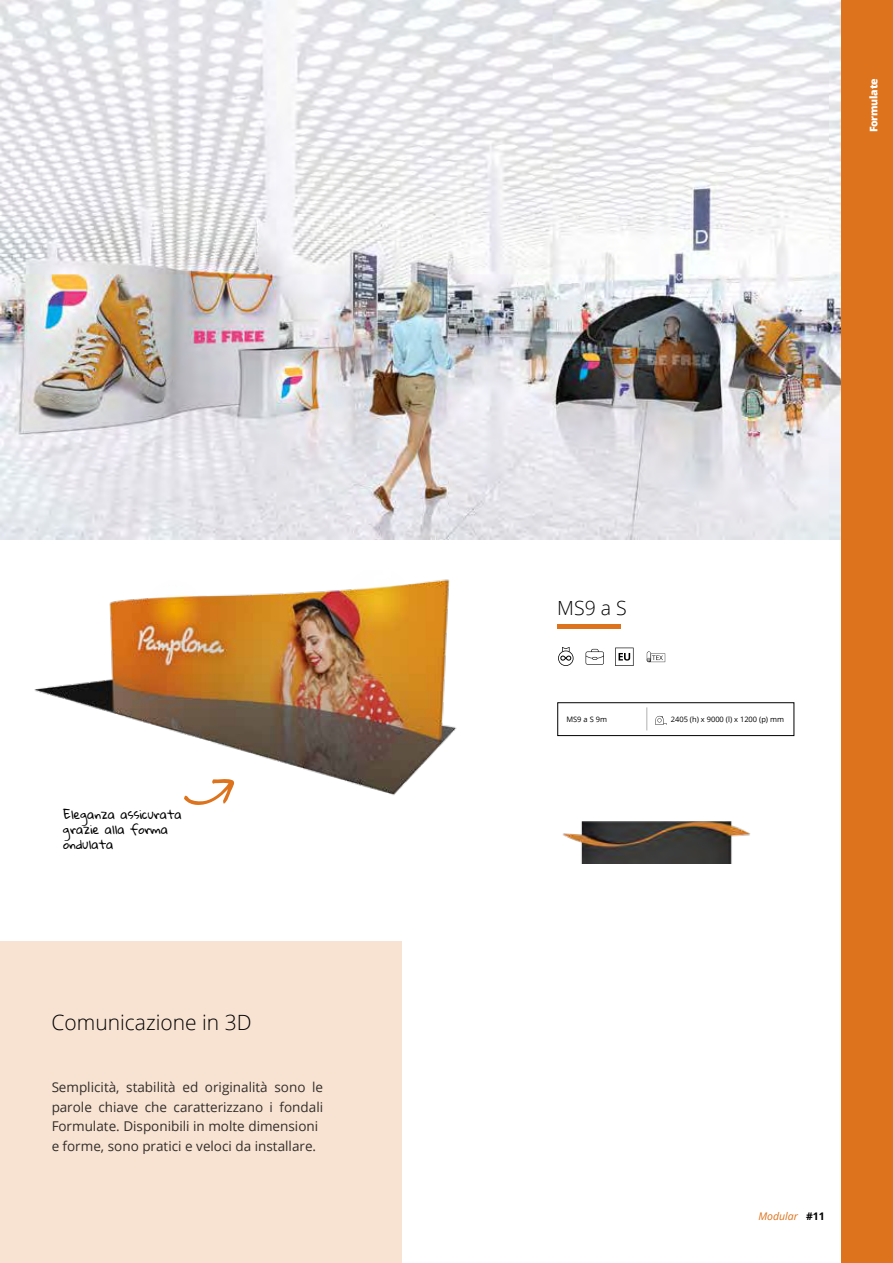
<style>
.page{position:relative;width:893px;height:1263px;background:#fff}
.page>*{position:absolute;margin:0;border:0;box-sizing:border-box;transform-origin:0 0}
.t1{font:300 21px "Open Sans";color:#000}
.t2{font:300 19.5px "Open Sans";color:#000}
.t3{font:13.5px/19.5px "Open Sans";color:#000}
.t4{font:12px/15px "Gloria Hallelujah";color:#000}
.t5{font:italic 10.5px "Open Sans";color:#dd731c}
.t6{font:800 10.5px "Open Sans";letter-spacing:-.02em;color:#fff}
.t7{font:7.5px "Open Sans";color:#000}
.s1{font-weight:700;font-style:normal;color:#000}
</style>
<div class="page">
<div style="left:842px;top:0;width:51px;height:1263px;background:#dd731c"></div>
<img style="left:0;top:0;width:841px;height:540px">
<img style="left:34px;top:579px;width:423px;height:216px">
<img style="left:562px;top:821px;width:189px;height:43px">
<svg style="left:184px;top:778px;width:53px;height:27px"></svg>
<svg style="left:558px;top:647px;width:15px;height:19px"></svg>
<svg style="left:586px;top:649px;width:18px;height:16px"></svg>
<svg style="left:615px;top:648px;width:19px;height:18px"></svg>
<hr style="left:557px;top:624px;width:64px;height:4px;background:#dd731c">
<hr style="left:647px;top:651px;width:4px;height:11px;background:#9a9a9a;border-radius:2px">
<svg style="left:647px;top:652px;width:18px;height:10px"></svg>
<svg style="left:647px;top:707px;width:1px;height:23px"></svg>
<svg style="left:655px;top:716px;width:12px;height:9px"></svg>
<div style="left:557px;top:702px;width:237px;height:34px;border:1px solid #000"></div>
<div style="left:0;top:941px;width:402px;height:322px;background:#f8e3d2"></div>
<p class="t4" style="left:63px;top:807px;width:120px">Eleganza assicurata grazie alla forma ondulata</p>
<h1 class="t1" style="left:52px;top:1008px;width:202px">Comunicazione in 3D</h1>
<p class="t3" style="left:52px;top:1077px;width:273px">Semplicità, stabilità ed originalità sono le parole chiave che caratterizzano i fondali Formulate. Disponibili in molte dimensioni e forme, sono pratici e veloci da installare.</p>
<p class="t6" style="left:866px;top:132px;width:56px;rotate:-90deg">Formulate</p>
<h2 class="t2" style="left:557px;top:595px;width:71px">MS9 a S</h2>
<p class="t7" style="left:566px;top:714px;width:42px">MS9 a S 9m</p>
<p class="t7" style="left:671px;top:714px;width:115px">2405 (h) x 9000 (l) x 1200 (p) mm</p>
<p class="t5" style="left:758px;top:1209px;width:68px">Modular <span class="s1">#11</span></p>
</div>
